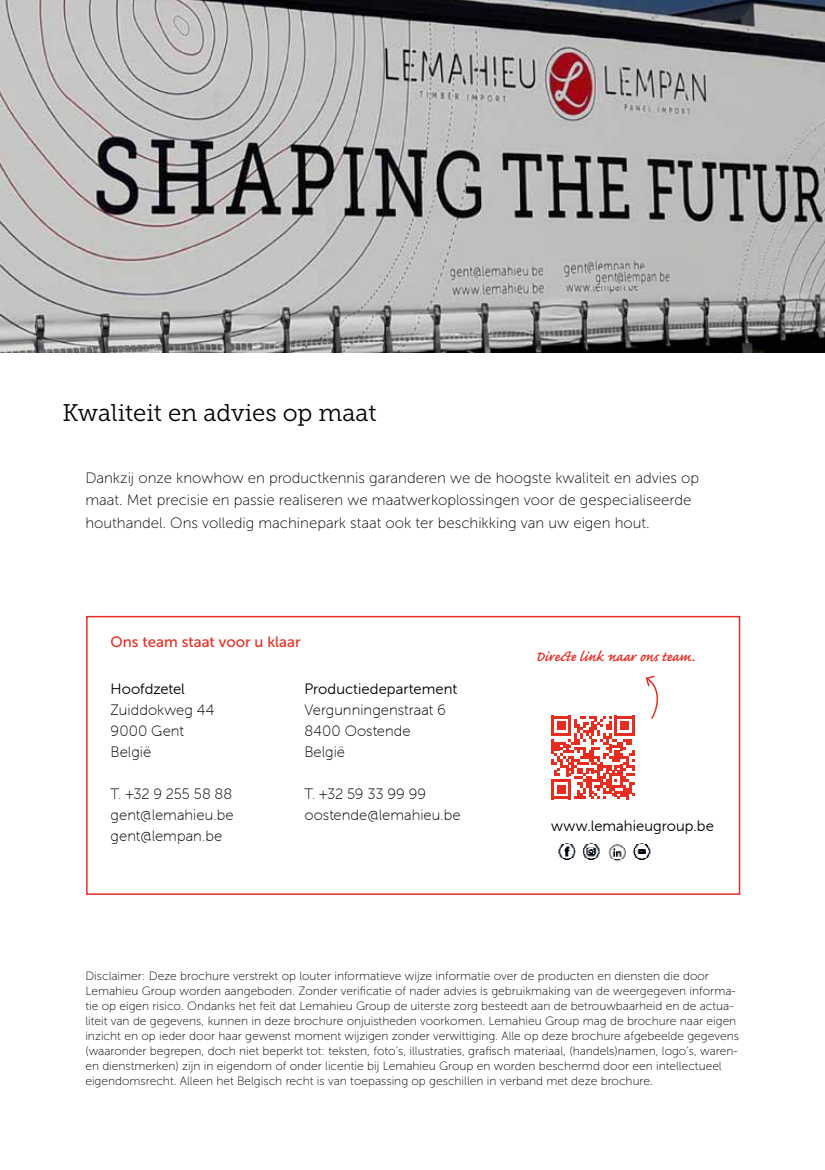
<style>
.page{position:relative;width:825px;height:1170px;background:#fff}
.page>*{position:absolute;margin:0;border:0;box-sizing:border-box;transform-origin:0 0}
.t1{font:24px "Museo Slab 300";color:#000}
.t2{font:600 18px "Caflisch Script Pro";color:#e62d20}
.t3{font:15px/22.5px "Museo Sans 100";color:#000}
.t4{font:15px/21px "Museo Sans Rounded 100";letter-spacing:.005em;color:#000}
.t5{font:15px "Museo Sans Rounded 300";letter-spacing:.005em;color:#000}
.t6{font:15px "Museo Sans 500";color:#e62d20}
.t7{font:12px/15px "Museo Sans 100";color:#000}
</style>
<div class="page">
<img style="left:0;top:0;width:825px;height:352px">
<div style="left:86px;top:616px;width:654px;height:278px;border:2px solid #e62d20"></div>
<img style="left:586px;top:258px;width:94px;height:20px">
<img style="left:559px;top:261px;width:27px;height:15px">
<img style="left:616px;top:269px;width:85px;height:16px">
<img style="left:592px;top:271px;width:24px;height:14px">
<img style="left:558px;top:843px;width:18px;height:17px">
<img style="left:582px;top:843px;width:18px;height:17px">
<img style="left:632px;top:843px;width:19px;height:17px">
<img style="left:608px;top:844px;width:18px;height:17px">
<svg style="left:551px;top:715px;width:84px;height:84px"></svg>
<svg style="left:645px;top:675px;width:14px;height:44px"></svg>
<h1 class="t1" style="left:63px;top:399px;width:316px">Kwaliteit en advies op maat</h1>
<p class="t3" style="left:85px;top:466px;width:615px">Dankzij onze knowhow en productkennis garanderen we de hoogste kwaliteit en advies op maat. Met precisie en passie realiseren we maatwerkoplossingen voor de gespecialiseerde houthandel. Ons volledig machinepark staat ook ter beschikking van uw eigen hout.</p>
<p class="t6" style="left:111px;top:633px;width:192px">Ons team staat voor u klaar</p>
<p class="t5" style="left:111px;top:681px;width:76px">Hoofdzetel</p>
<p class="t4" style="left:111px;top:699px;width:106px">Zuiddokweg 44<br>9000 Gent<br>België</p>
<p class="t4" style="left:111px;top:783px;width:124px;text-align:justify">T. +32 9 255 58 88 gent@lemahieu.be gent@lempan.be</p>
<p class="t5" style="left:304px;top:681px;width:154px">Productiedepartement</p>
<p class="t4" style="left:304px;top:699px;width:143px">Vergunningenstraat 6<br>8400 Oostende<br>België</p>
<p class="t4" style="left:304px;top:783px;width:158px">T. +32 59 33 99 99 oostende@lemahieu.be</p>
<h2 class="t2" style="left:535px;top:647px;width:161px">Directe link naar ons team.</h2>
<p class="t5" style="left:551px;top:817px;width:164px">www.lemahieugroup.be</p>
<p class="t7" style="left:85px;top:968px;width:655px">Disclaimer: Deze brochure verstrekt op louter informatieve wijze informatie over de producten en diensten die door Lemahieu Group worden aangeboden. Zonder verificatie of nader advies is gebruikmaking van de weergegeven informa&shy;tie op eigen risico. Ondanks het feit dat Lemahieu Group de uiterste zorg besteedt aan de betrouwbaarheid en de actua&shy;liteit van de gegevens, kunnen in deze brochure onjuistheden voorkomen. Lemahieu Group mag de brochure naar eigen inzicht en op ieder door haar gewenst moment wijzigen zonder verwittiging. Alle op deze brochure afgebeelde gegevens (waaronder begrepen, doch niet beperkt tot: teksten, foto’s, illustraties, grafisch materiaal, (handels)namen, logo’s, waren&shy;en dienstmerken) zijn in eigendom of onder licentie bij Lemahieu Group en worden beschermd door een intellectueel eigendomsrecht. Alleen het Belgisch recht is van toepassing op geschillen in verband met deze brochure.</p>
</div>
